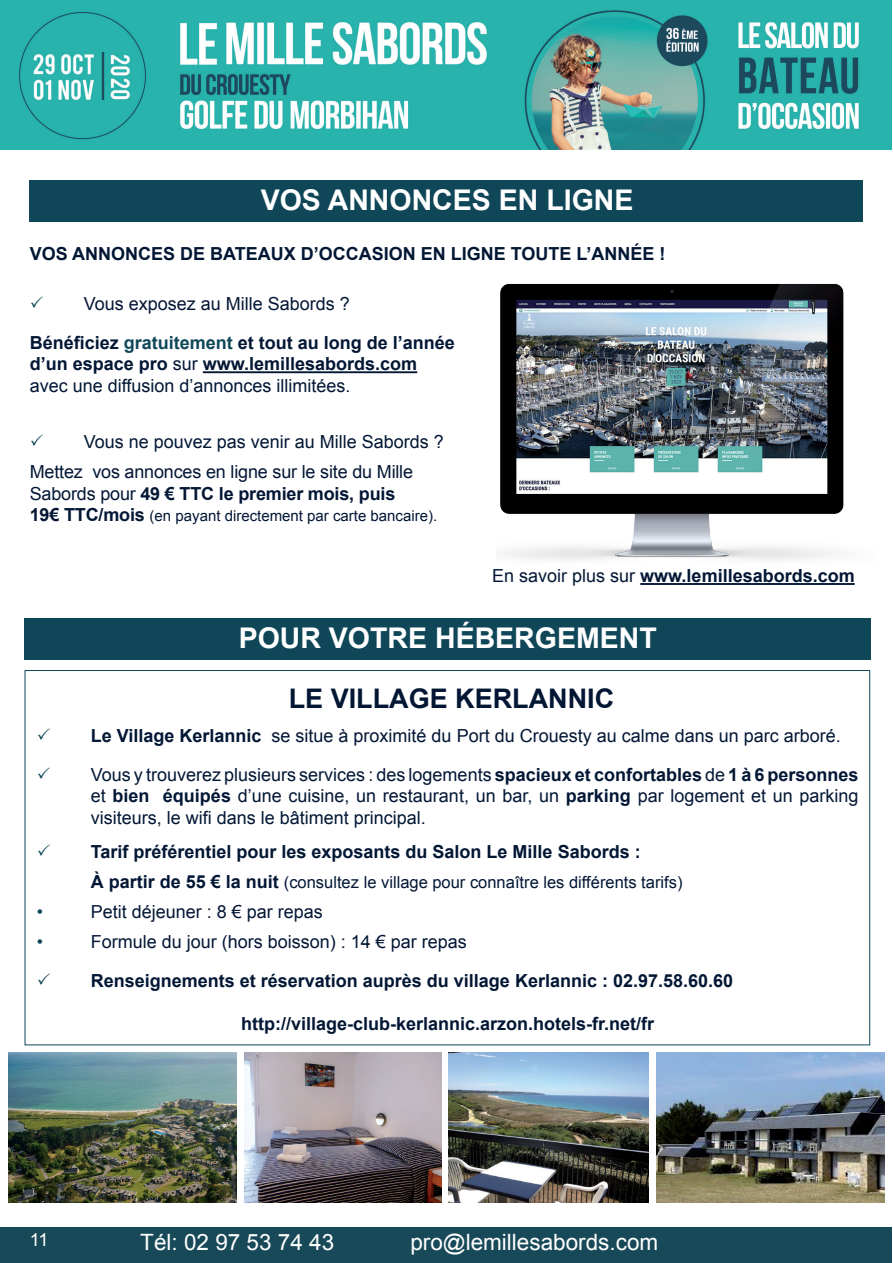
<style>
.page{position:relative;width:893px;height:1263px;background:#fff}
.page>*{position:absolute;margin:0;border:0;box-sizing:border-box;transform-origin:0 0}
.t1{font:700 28.5px "Arial";color:#fff}
.t2{font:700 27px "Arial";color:#031735}
.t3{font:22.5px "Arial";color:#fff}
.t4{font:18px/21.6px "Arial";color:#031735}
.t5{font:700 18px/38.5px "Arial";color:#031735}
.t6{font:18px "Arial";color:#fff}
.t7{font:18px "Arial";color:#0f4759}
.t8{font:16.5px "Arial";color:#031735}
.t9{font:15px "Arial";color:#031735}
.s1{font-weight:400}
.s2{color:#0f4759}
.s3{font-weight:700}
.s4{font-weight:700;font-size:18px}
</style>
<div class="page">
<div style="left:0;top:1227px;width:892px;height:36px;background:#184959"></div>
<img style="left:0;top:0;width:892px;height:150px">
<div style="left:30px;top:180px;width:833px;height:42px;background:#0f4759"></div>
<div style="left:24px;top:618px;width:846px;height:41px;background:#0f4759"></div>
<hr style="left:203px;top:371px;width:214px;height:2px;background:#031735">
<img style="left:9px;top:1053px;width:227px;height:150px">
<img style="left:244px;top:1053px;width:197px;height:150px">
<img style="left:449px;top:1053px;width:200px;height:150px">
<img style="left:657px;top:1053px;width:227px;height:150px">
<hr style="left:640px;top:583px;width:215px;height:2px;background:#031735">
<img style="left:500px;top:283px;width:344px;height:277px">
<h1 class="t1" style="left:261px;top:181px;width:374px">VOS ANNONCES EN LIGNE</h1>
<p class="t5" style="left:30px;top:235px;width:637px">VOS ANNONCES DE BATEAUX D’OCCASION EN LIGNE TOUTE L’ANNÉE !</p>
<p class="t5" style="left:30px;top:285px;width:427px;text-indent:54px"><span class="s1">Vous exposez au Mille Sabords ?<br></span>Bénéficiez <span class="s2">gratuitement</span> et tout au long de l’année</p>
<p class="t4" style="left:30px;top:353px;width:389px"><span class="s3">d’un espace pro</span> sur <span class="s3">www.lemillesabords.com </span>avec une diffusion d’annonces illimitées.</p>
<p class="t4" style="left:30px;top:427px;width:416px;line-height:30.2px;text-indent:54px">Vous ne pouvez pas venir au Mille Sabords ?<br>Mettez vos annonces en ligne sur le site du Mille</p>
<p class="t5" style="left:30px;top:475px;width:367px"><span class="s1">Sabords pour</span> 49 € TTC le premier mois, puis</p>
<p class="t9" style="left:30px;top:506px;width:409px"><span class="s4">19€ TTC/mois</span> (en payant directement par carte bancaire).</p>
<p class="t5" style="left:492px;top:557px;width:364px"><span class="s1">En savoir plus sur</span> www.lemillesabords.com</p>
<h1 class="t1" style="left:239px;top:619px;width:420px">POUR VOTRE HÉBERGEMENT</h1>
<h2 class="t2" style="left:289px;top:680px;width:327px">LE VILLAGE KERLANNIC</h2>
<p class="t4" style="left:91px;top:716px;width:769px;line-height:38.5px"><span class="s3">Le Village Kerlannic</span> se situe à proximité du Port du Crouesty au calme dans un parc arboré.<br>Vous y trouverez plusieurs services : des logements <span class="s3">spacieux et confortables</span> de <span class="s3">1 à 6 personnes</span></p>
<p class="t4" style="left:91px;top:785px;width:769px">et <span class="s3">bien équipés</span> d’une cuisine, un restaurant, un bar, un <span class="s3">parking</span> par logement et un parking visiteurs, le wifi dans le bâtiment principal.</p>
<p class="t5" style="left:91px;top:833px;width:551px">Tarif préférentiel pour les exposants du Salon Le Mille Sabords :</p>
<p class="t8" style="left:91px;top:872px;width:593px"><span class="s4">À partir de 55 € la nuit</span> (consultez le village pour connaître les différents tarifs)</p>
<p class="t7" style="left:37px;top:900px;width:8px">•</p>
<p class="t4" style="left:91px;top:901px;width:234px">Petit déjeuner : 8 € par repas</p>
<p class="t7" style="left:37px;top:930px;width:8px">•</p>
<p class="t4" style="left:91px;top:931px;width:378px">Formule du jour (hors boisson) : 14 € par repas</p>
<p class="t5" style="left:91px;top:962px;width:644px">Renseignements et réservation auprès du village Kerlannic : 02.97.58.60.60</p>
<p class="t5" style="left:241px;top:1005px;width:415px">http://village-club-kerlannic.arzon.hotels-fr.net/fr</p>
<p class="t6" style="left:30px;top:1228px;width:20px">11</p>
<p class="t3" style="left:140px;top:1227px;width:195px">Tél: 02 97 53 74 43</p>
<p class="t3" style="left:410px;top:1227px;width:249px">pro@lemillesabords.com</p>
</div>
